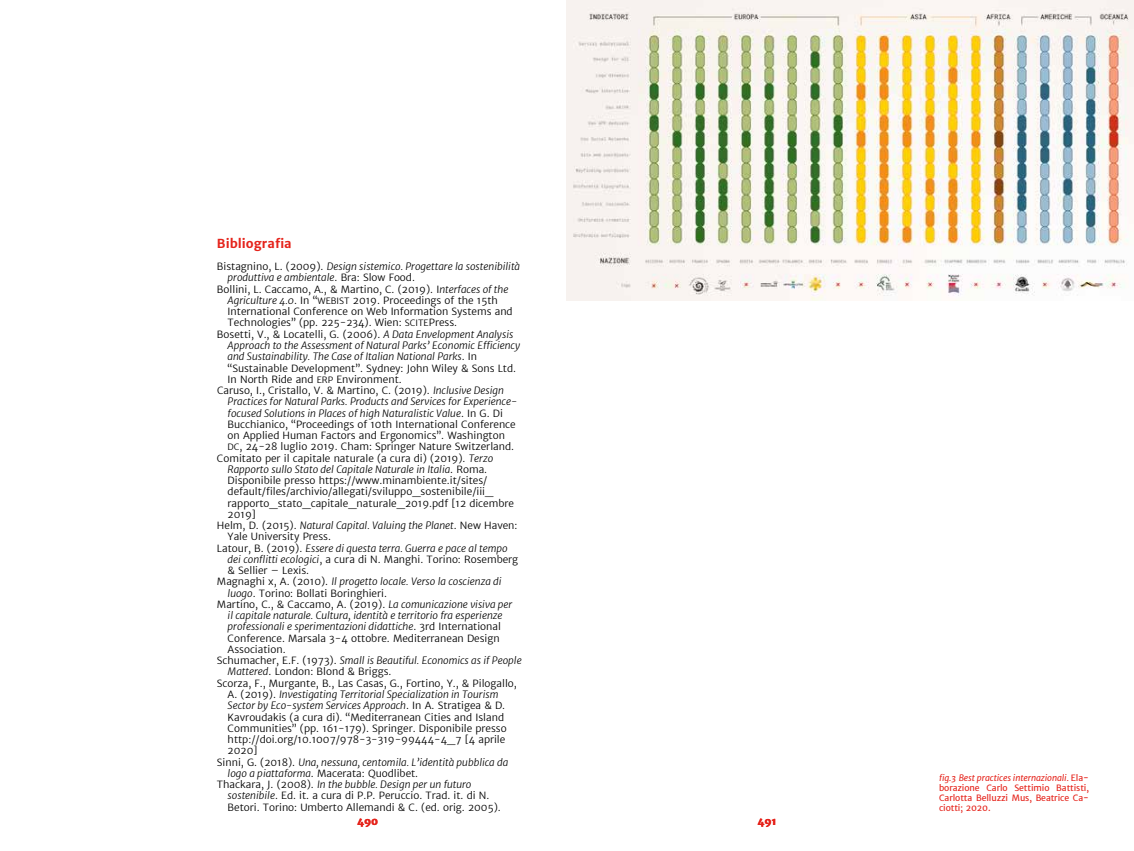
<style>
.page{position:relative;width:1134px;height:851px;background:#fff}
.page>*{position:absolute;margin:0;border:0;box-sizing:border-box;transform-origin:0 0}
.t1{font:700 12.5px "Merriweather Sans";color:#e5231b}
.t2{font:300 10px "Merriweather Sans";color:#000}
.t3{font:italic 300 10px "Merriweather Sans";color:#000}
.t4{font:800 10px "Merriweather Sans";color:#e5231b}
.t5{font:8.75px/10px "Merriweather Sans";letter-spacing:-.01em;color:#e5231b;text-align:justify}
.s1{font-style:normal}
.s2{font-style:italic}
.s3{font-size:8.75px}
</style>
<div class="page">
<img style="left:567px;top:0;width:567px;height:300px">
<p class="t1" style="left:217px;top:235px;width:76px">Bibliografia</p>
<p class="t3" style="left:217px;top:260px;width:305px"><span class="s1">Bistagnino, L. (2009).</span> Design sistemico. Progettare la sostenibilità</p>
<p class="t3" style="left:228px;top:271px;width:189px">produttiva e ambientale<span class="s1">. Bra: Slow Food.</span></p>
<p class="t2" style="left:217px;top:283px;width:293px">Bollini, L. Caccamo, A., &amp; Martino, C. (2019). I<span class="s2">nterfaces of the</span></p>
<p class="t2" style="left:228px;top:294px;width:272px"><span class="s2">Agriculture 4.0</span>. In “<span class="s3">WEBIST</span> 2019. Proceedings of the 15th</p>
<p class="t2" style="left:228px;top:305px;width:287px">International Conference on Web Information Systems and</p>
<p class="t2" style="left:228px;top:316px;width:231px">Technologies” (pp. 225-234). Wien: <span class="s3">SCITE</span>Press.</p>
<p class="t2" style="left:217px;top:328px;width:298px">Bosetti, V., &amp; Locatelli, G. (2006). <span class="s2">A Data Envelopment Analysis</span></p>
<p class="t3" style="left:228px;top:339px;width:294px">Approach to the Assessment of Natural Parks’ Economic Efficiency</p>
<p class="t3" style="left:228px;top:350px;width:251px">and Sustainability. The Case of Italian National Parks<span class="s1">. In</span></p>
<p class="t2" style="left:228px;top:361px;width:290px">“Sustainable Development”. Sydney: John Wiley &amp; Sons Ltd.</p>
<p class="t2" style="left:228px;top:373px;width:176px">In North Ride and <span class="s3">ERP</span> Environment.</p>
<p class="t2" style="left:217px;top:384px;width:289px">Caruso, I., Cristallo, V. &amp; Martino, C. (2019). <span class="s2">Inclusive Design</span></p>
<p class="t3" style="left:228px;top:395px;width:291px">Practices for Natural Parks. Products and Services for Experience-</p>
<p class="t3" style="left:228px;top:406px;width:277px">focused Solutions in Places of high Naturalistic Value<span class="s1">. In G. Di</span></p>
<p class="t2" style="left:228px;top:418px;width:290px">Bucchianico, “Proceedings of 10th International Conference</p>
<p class="t2" style="left:228px;top:429px;width:279px">on Applied Human Factors and Ergonomics”. Washington</p>
<p class="t2" style="left:228px;top:440px;width:288px"><span class="s3">DC</span>, 24-28 luglio 2019. Cham: Springer Nature Switzerland.</p>
<p class="t2" style="left:217px;top:451px;width:278px">Comitato per il capitale naturale (a cura di) (2019). <span class="s2">Terzo</span></p>
<p class="t3" style="left:228px;top:463px;width:261px">Rapporto sullo Stato del Capitale Naturale in Italia<span class="s1">. Roma.</span></p>
<p class="t2" style="left:228px;top:474px;width:261px">Disponibile presso https://www.minambiente.it/sites/</p>
<p class="t2" style="left:228px;top:485px;width:267px">default/files/archivio/allegati/sviluppo_sostenibile/iii_</p>
<p class="t2" style="left:228px;top:496px;width:288px">rapporto_stato_capitale_naturale_2019.pdf [12 dicembre</p>
<p class="t2" style="left:228px;top:508px;width:30px">2019]</p>
<p class="t3" style="left:217px;top:519px;width:302px"><span class="s1">Helm, D. (2015).</span> Natural Capital. Valuing the Planet<span class="s1">. New Haven:</span></p>
<p class="t2" style="left:228px;top:530px;width:105px">Yale University Press.</p>
<p class="t3" style="left:217px;top:541px;width:292px"><span class="s1">Latour, B. (2019).</span> Essere di questa terra. Guerra e pace al tempo</p>
<p class="t2" style="left:228px;top:553px;width:292px"><span class="s2">dei conflitti ecologici</span>, a cura di N. Manghi. Torino: Rosemberg</p>
<p class="t2" style="left:228px;top:564px;width:83px">&amp; Sellier – Lexis.</p>
<p class="t3" style="left:217px;top:575px;width:286px"><span class="s1">Magnaghi x, A. (2010).</span> Il progetto locale. Verso la coscienza di</p>
<p class="t2" style="left:228px;top:586px;width:161px"><span class="s2">luogo</span>. Torino: Bollati Boringhieri.</p>
<p class="t2" style="left:217px;top:598px;width:297px">Martino, C., &amp; Caccamo, A. (2019). <span class="s2">La comunicazione visiva per</span></p>
<p class="t3" style="left:228px;top:609px;width:276px">il capitale naturale. Cultura, identità e territorio fra esperienze</p>
<p class="t3" style="left:228px;top:620px;width:275px">professionali e sperimentazioni didattiche<span class="s1">. 3rd International</span></p>
<p class="t2" style="left:228px;top:631px;width:274px">Conference. Marsala 3-4 ottobre. Mediterranean Design</p>
<p class="t2" style="left:228px;top:643px;width:59px">Association.</p>
<p class="t3" style="left:217px;top:654px;width:306px"><span class="s1">Schumacher, E.F. (1973).</span> Small is Beautiful. Economics as if People</p>
<p class="t2" style="left:228px;top:665px;width:165px"><span class="s2">Mattered</span>. London: Blond &amp; Briggs.</p>
<p class="t2" style="left:217px;top:676px;width:301px">Scorza, F., Murgante, B., Las Casas, G., Fortino, Y., &amp; Pilogallo,</p>
<p class="t3" style="left:228px;top:688px;width:272px"><span class="s1">A. (2019).</span> Investigating Territorial Specialization in Tourism</p>
<p class="t3" style="left:228px;top:699px;width:279px">Sector by Eco-system Services Approach<span class="s1">. In A. Stratigea &amp; D.</span></p>
<p class="t2" style="left:228px;top:710px;width:278px">Kavroudakis (a cura di). “Mediterranean Cities and Island</p>
<p class="t2" style="left:228px;top:721px;width:281px">Communities” (pp. 161-179). Springer. Disponibile presso</p>
<p class="t2" style="left:228px;top:733px;width:279px">http://doi.org/10.1007/978-3-319-99444-4_7 [4 aprile</p>
<p class="t2" style="left:228px;top:744px;width:31px">2020]</p>
<p class="t3" style="left:217px;top:755px;width:293px"><span class="s1">Sinni, G. (2018).</span> Una, nessuna, centomila. L’identità pubblica da</p>
<p class="t2" style="left:228px;top:766px;width:192px"><span class="s2">logo a piattaforma</span>. Macerata: Quodlibet.</p>
<p class="t3" style="left:217px;top:778px;width:256px"><span class="s1">Thackara, J. (2008).</span> In the bubble. Design per un futuro</p>
<p class="t2" style="left:228px;top:789px;width:263px"><span class="s2">sostenibile</span>. Ed. it. a cura di P.P. Peruccio. Trad. it. di N.</p>
<p class="t2" style="left:228px;top:800px;width:275px">Betori. Torino: Umberto Allemandi &amp; C. (ed. orig. 2005).</p>
<p class="t4" style="left:357px;top:815px;width:23px">490</p>
<p class="t4" style="left:757px;top:815px;width:21px">491</p>
<p class="t5" style="left:939px;top:772px;width:151px"><span class="s2">fig.3 Best practices internazionali.</span> Ela&shy;borazione Carlo Settimio Battisti, Carlotta Belluzzi Mus, Beatrice Ca&shy;ciotti; 2020.</p>
</div>
